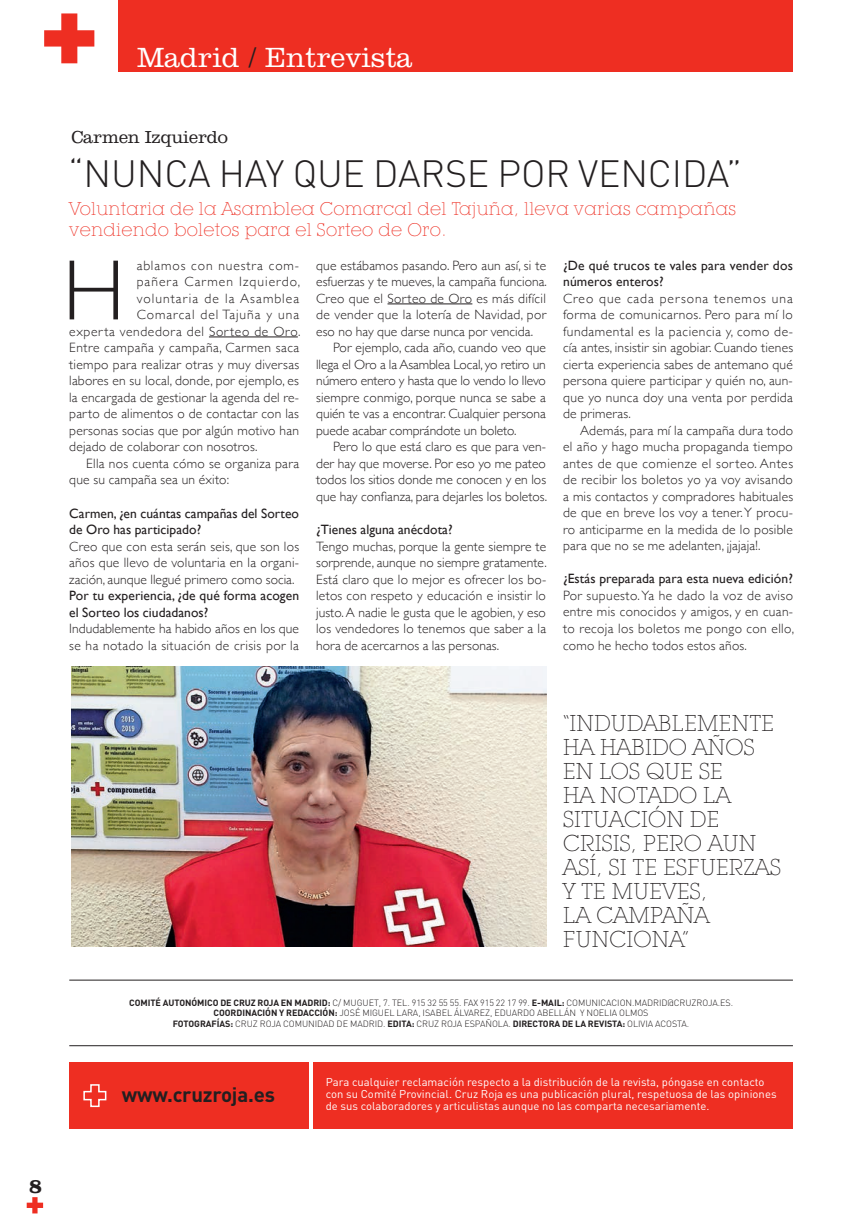
<style>
.page{position:relative;width:852px;height:1222px;background:#fff}
.page>*{position:absolute;margin:0;border:0;box-sizing:border-box;transform-origin:0 0}
.t1{font:300 86.1px "Gill Sans";color:#231f20}
.t2{font:300 37.5px "DIN";letter-spacing:-.005em;color:#231f20}
.t3{font:300 28.8px "Clarendon";color:#fff}
.t4{font:300 22.5px/24px "Lubalin Graph IT Cby BT Xtra";letter-spacing:.005em;color:#231f20}
.t5{font:700 21px "Clarendon";color:#231f20}
.t6{font:700 20.4px "DIN";letter-spacing:-.01em;color:#231f20}
.t7{font:300 18px/21px "Lubalin Graph IT Cby BT Xtra";letter-spacing:.015em;color:#ee2e22}
.t8{font:300 18px "Clarendon";letter-spacing:-.005em;color:#231f20}
.t9{font:300 13.5px/16.5px "Gill Sans";letter-spacing:.015em;color:#231f20;text-align:justify}
.t10{font:13.5px/16.5px "Gill Sans";letter-spacing:.01em;color:#231f20}
.t11{font:300 13.5px "Gill Sans";letter-spacing:.045em;color:#231f20}
.t12{font:300 13.5px "Gill Sans";letter-spacing:.035em;color:#231f20}
.t13{font:300 13.5px "Gill Sans";letter-spacing:.075em;color:#231f20}
.t14{font:300 13.5px "Gill Sans";letter-spacing:.08em;color:#231f20}
.t15{font:300 13.5px "Gill Sans";letter-spacing:.065em;color:#231f20}
.t16{font:300 13.5px "Gill Sans";letter-spacing:.07em;color:#231f20}
.t17{font:11.25px/12px "DIN";letter-spacing:.005em;color:#fff}
.t18{font:300 9px/10.5px "DIN";letter-spacing:-.005em;color:#231f20;text-align:center}
.s1{color:#231f20}
.s2{font-weight:700}
</style>
<div class="page">
<svg style="left:27px;top:1197px;width:16px;height:16px"></svg>
<div style="left:119px;top:0;width:673px;height:72px;background:#ee2e22"></div>
<svg style="left:44px;top:13px;width:50px;height:50px"></svg>
<div style="left:69px;top:1062px;width:239px;height:66px;background:#ee2e22"></div>
<div style="left:313px;top:1062px;width:479px;height:66px;background:#ee2e22"></div>
<hr style="left:69px;top:1045px;width:723px;height:1px;background:#231f20">
<hr style="left:69px;top:979px;width:723px;height:1px;background:#231f20">
<svg style="left:83px;top:1084px;width:24px;height:23px"></svg>
<hr style="left:209px;top:336px;width:88px;height:1px;background:#231f20">
<hr style="left:387px;top:303px;width:85px;height:1px;background:#231f20">
<img style="left:71px;top:666px;width:474px;height:280px">
<h3 class="t5" style="left:29px;top:1172px;width:14px">8</h3>
<h3 class="t3" style="left:137px;top:40px;width:277px">Madrid <span class="s1">/</span> Entrevista</h3>
<h3 class="t8" style="left:71px;top:127px;width:158px">Carmen Izquierdo</h3>
<h2 class="t2" style="left:68px;top:160px;width:674px">“NUNCA HAY QUE DARSE POR VENCIDA”</h2>
<h3 class="t7" style="left:69px;top:198px;width:668px">Voluntaria de la Asamblea Comarcal del Tajuña, lleva varias campañas vendiendo boletos para el Sorteo de Oro.</h3>
<p class="t9" style="left:316px;top:256px;width:232px">que estábamos pasando. Pero aun así, si te esfuerzas y te mueves, la campaña funciona.<br>Creo que el Sorteo de Oro es más difícil de vender que la lotería de Navidad, por eso no hay que darse nunca por vencida.</p>
<p class="t9" style="left:316px;top:339px;width:231px;text-indent:17px">Por ejemplo, cada año, cuando veo que llega el Oro a la Asamblea Local, yo retiro un número entero y hasta que lo vendo lo llevo siempre conmigo, porque nunca se sabe a quién te vas a encontrar. Cualquier persona puede acabar comprándote un boleto.</p>
<p class="t9" style="left:316px;top:438px;width:232px;text-indent:17px">Pero lo que está claro es que para ven&shy;der hay que moverse. Por eso yo me pateo todos los sitios donde me conocen y en los que hay confianza, para dejarles los boletos.</p>
<p class="t10" style="left:316px;top:521px;width:138px">¿Tienes alguna anécdota?</p>
<p class="t9" style="left:316px;top:537px;width:232px">Tengo muchas, porque la gente siempre te sorprende, aunque no siempre gratamente.<br>Está claro que lo mejor es ofrecer los bo&shy;letos con respeto y educación e insistir lo justo. A nadie le gusta que le agobien, y eso los vendedores lo tenemos que saber a la hora de acercarnos a las personas.</p>
<p class="t10" style="left:562px;top:257px;width:231px">¿De qué trucos te vales para vender dos números enteros?</p>
<p class="t9" style="left:562px;top:289px;width:231px">Creo que cada persona tenemos una forma de comunicarnos. Pero para mí lo fundamental es la paciencia y, como de&shy;cía antes, insistir sin agobiar. Cuando tienes cierta experiencia sabes de antemano qué persona quiere participar y quién no, aun&shy;que yo nunca doy una venta por perdida de primeras.</p>
<p class="t9" style="left:562px;top:421px;width:231px;text-indent:17px">Además, para mí la campaña dura todo el año y hago mucha propaganda tiempo antes de que comienze el sorteo. Antes de recibir los boletos yo ya voy avisando a mis contactos y compradores habituales de que en breve los voy a tener. Y procu&shy;ro anticiparme en la medida de lo posible para que no se me adelanten, ¡jajaja!.</p>
<p class="t10" style="left:562px;top:570px;width:231px">¿Estás preparada para esta nueva edición?</p>
<p class="t9" style="left:562px;top:586px;width:232px">Por supuesto. Ya he dado la voz de aviso entre mis conocidos y amigos, y en cuan&shy;to recoja los boletos me pongo con ello, como he hecho todos estos años.</p>
<h1 class="t1" style="left:63px;top:223px;width:63px">H</h1>
<p class="t15" style="left:137px;top:255px;width:164px">ablamos con nuestra com-</p>
<p class="t13" style="left:137px;top:271px;width:165px">pañera Carmen Izquierdo,</p>
<p class="t14" style="left:137px;top:288px;width:164px">voluntaria de la Asamblea</p>
<p class="t16" style="left:137px;top:304px;width:164px">Comarcal del Tajuña y una</p>
<p class="t11" style="left:69px;top:321px;width:232px">experta vendedora del Sorteo de Oro.</p>
<p class="t12" style="left:69px;top:337px;width:231px">Entre campaña y campaña, Carmen saca</p>
<p class="t9" style="left:69px;top:355px;width:231px">tiempo para realizar otras y muy diversas</p>
<p class="t9" style="left:69px;top:372px;width:231px">labores en su local, donde, por ejemplo, es</p>
<p class="t9" style="left:69px;top:388px;width:231px">la encargada de gestionar la agenda del re-</p>
<p class="t9" style="left:69px;top:405px;width:231px">parto de alimentos o de contactar con las</p>
<p class="t9" style="left:69px;top:421px;width:231px">personas socias que por algún motivo han</p>
<p class="t9" style="left:69px;top:438px;width:190px">dejado de colaborar con nosotros.</p>
<p class="t9" style="left:86px;top:454px;width:214px">Ella nos cuenta cómo se organiza para</p>
<p class="t9" style="left:69px;top:471px;width:161px">que su campaña sea un éxito:</p>
<p class="t10" style="left:69px;top:504px;width:231px">Carmen, ¿en cuántas campañas del Sorteo de Oro has participado?</p>
<p class="t9" style="left:69px;top:537px;width:231px">Creo que con esta serán seis, que son los años que llevo de voluntaria en la organi&shy;zación, aunque llegué primero como socia.</p>
<p class="t10" style="left:69px;top:587px;width:231px">Por tu experiencia, ¿de qué forma acogen el Sorteo los ciudadanos?</p>
<p class="t9" style="left:69px;top:619px;width:231px">Indudablemente ha habido años en los que se ha notado la situación de crisis por la</p>
<h3 class="t4" style="left:562px;top:710px;width:219px">“INDUDABLEMENTE<br>HA HABIDO AÑOS<br>EN LOS QUE SE<br>HA NOTADO LA<br>SITUACIÓN DE<br>CRISIS, PERO AUN<br>ASÍ, SI TE ESFUERZAS<br>Y TE MUEVES,<br>LA CAMPAÑA<br>FUNCIONA”</h3>
<p class="t18" style="left:129px;top:997px;width:605px"><span class="s2">COMITÉ AUTONÓMICO DE CRUZ ROJA EN MADRID:</span> C/ MUGUET, 7. TEL. 915 32 55 55. FAX 915 22 17 99. <span class="s2">E-MAIL:</span> COMUNICACION.MADRID@CRUZROJA.ES.<br><span class="s2">COORDINACIÓN Y REDACCIÓN:</span> JOSÉ MIGUEL LARA, ISABEL ÁLVAREZ, EDUARDO ABELLÁN Y NOELIA OLMOS<br><span class="s2">FOTOGRAFÍAS:</span> CRUZ ROJA COMUNIDAD DE MADRID. <span class="s2">EDITA:</span> CRUZ ROJA ESPAÑOLA. <span class="s2">DIRECTORA DE LA REVISTA:</span> OLIVIA ACOSTA.</p>
<h3 class="t6" style="left:122px;top:1086px;width:154px">www.cruzroja.es</h3>
<p class="t17" style="left:325px;top:1077px;width:452px">Para cualquier reclamación respecto a la distribución de la revista, póngase en contacto con su Comité Provincial. Cruz Roja es una publicación plural, respetuosa de las opiniones de sus colaboradores y articulistas aunque no las comparta necesariamente.</p>
</div>
